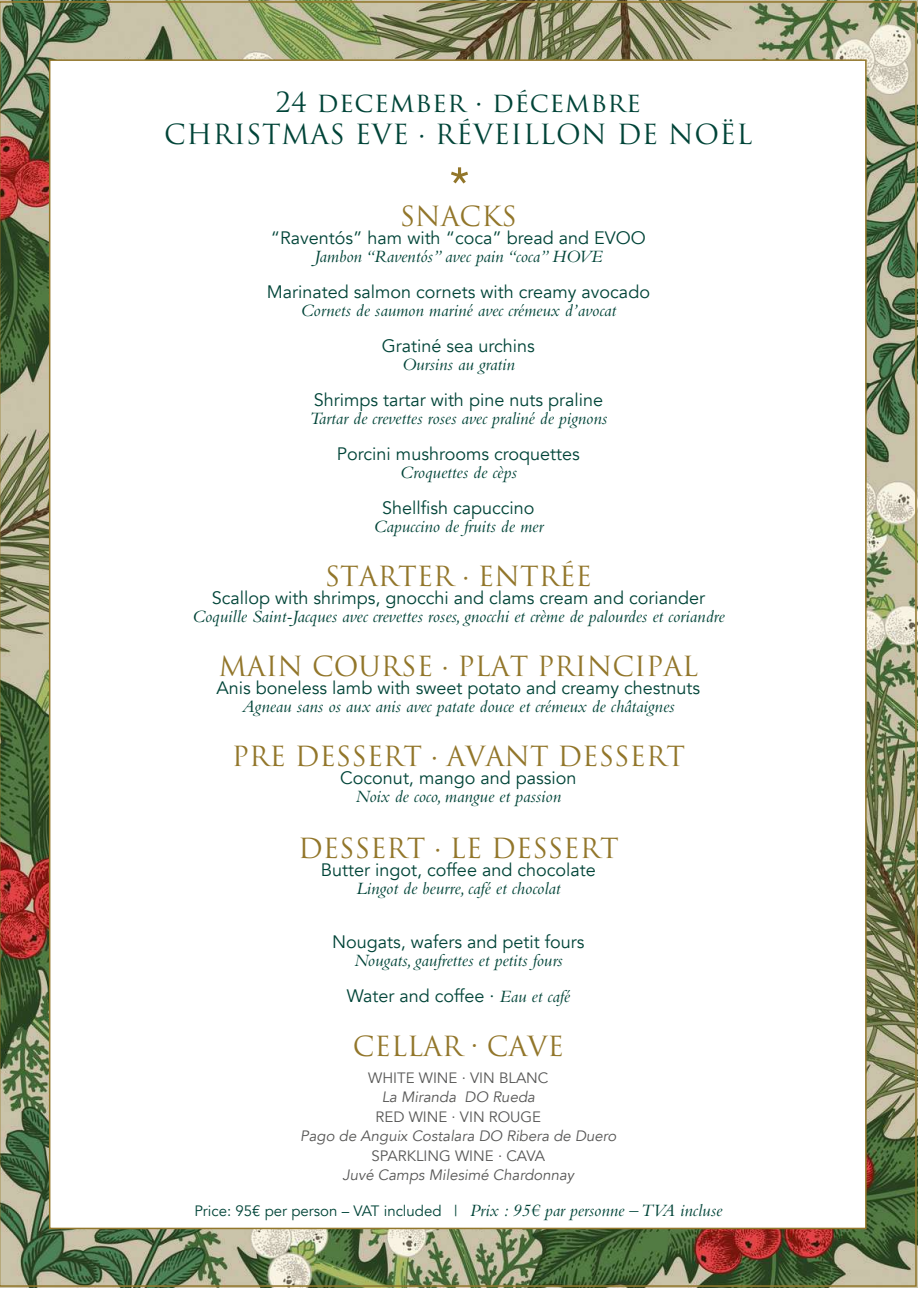
<style>
.page{position:relative;width:919px;height:1289px;background:#fff}
.page>*{position:absolute;margin:0;border:0;box-sizing:border-box;transform-origin:0 0}
.t1{font:27px "Trajan Pro";color:#92762a}
.t2{font:27px/32.4px "Trajan Pro";letter-spacing:.02em;color:#004438;text-align:center}
.t3{font:italic 18px "Bembo Std";color:#004438}
.t4{font:18px "Avenir";color:#004438}
.t5{font:italic 15px "Avenir";color:#575756}
.t6{font:15px "Avenir";color:#004438}
.t7{font:15px "Avenir";color:#575756}
.s1{font-family:"Bembo Std";font-style:italic}
.s2{font-family:"Bembo Std";font-style:italic;font-size:18px}
</style>
<div class="page">
<img style="left:0;top:1px;width:916px;height:1285px">
<div style="left:49px;top:59px;width:817px;height:1170px;background:#fff;border:2px solid #92762a"></div>
<svg style="left:451px;top:167px;width:17px;height:16px"></svg>
<h1 class="t2" style="left:164px;top:85px;width:590px">24 december · décembre<br>CHRISTMAS EVE · RÉVEILLON DE NOËL</h1>
<h1 class="t1" style="left:399px;top:199px;width:119px">SNACKS</h1>
<p class="t4" style="left:271px;top:227px;width:376px">“Raventós” ham with “coca” bread and EVOO</p>
<p class="t3" style="left:314px;top:245px;width:289px">Jambon “Raventós” avec pain “coca” HOVE</p>
<p class="t4" style="left:267px;top:281px;width:385px">Marinated salmon cornets with creamy avocado</p>
<p class="t3" style="left:300px;top:299px;width:317px">Cornets de saumon mariné avec crémeux d’avocat</p>
<p class="t4" style="left:382px;top:335px;width:154px">Gratiné sea urchins</p>
<p class="t3" style="left:402px;top:353px;width:114px">Oursins au gratin</p>
<p class="t4" style="left:314px;top:389px;width:291px">Shrimps tartar with pine nuts praline</p>
<p class="t3" style="left:309px;top:407px;width:299px">Tartar de crevettes roses avec praliné de pignons</p>
<p class="t4" style="left:337px;top:443px;width:244px">Porcini mushrooms croquettes</p>
<p class="t3" style="left:400px;top:461px;width:118px">Croquettes de cèps</p>
<p class="t4" style="left:382px;top:497px;width:154px">Shellfish capuccino</p>
<p class="t3" style="left:373px;top:515px;width:171px">Capuccino de fruits de mer</p>
<h1 class="t1" style="left:325px;top:559px;width:269px">STARTER · ENTRÉE</h1>
<p class="t4" style="left:212px;top:587px;width:495px">Scallop with shrimps, gnocchi and clams cream and coriander</p>
<p class="t3" style="left:192px;top:605px;width:534px">Coquille Saint-Jacques avec crevettes roses, gnocchi et crème de palourdes et coriandre</p>
<h1 class="t1" style="left:218px;top:649px;width:481px">MAIN COURSE · PLAT PRINCIPAL</h1>
<p class="t4" style="left:216px;top:677px;width:485px">Anis boneless lamb with sweet potato and creamy chestnuts</p>
<p class="t3" style="left:242px;top:695px;width:434px">Agneau sans os aux anis avec patate douce et crémeux de châtaignes</p>
<h1 class="t1" style="left:232px;top:739px;width:455px">PRE DESSERT · AVANT DESSERT</h1>
<p class="t4" style="left:340px;top:767px;width:238px">Coconut, mango and passion</p>
<p class="t3" style="left:355px;top:785px;width:207px">Noix de coco, mangue et passion</p>
<h1 class="t1" style="left:298px;top:830px;width:322px">DESSERT · LE DESSERT</h1>
<p class="t4" style="left:321px;top:858px;width:276px">Butter ingot, coffee and chocolate</p>
<p class="t3" style="left:356px;top:877px;width:206px">Lingot de beurre, café et chocolat</p>
<p class="t4" style="left:332px;top:930px;width:254px">Nougats, wafers and petit fours</p>
<p class="t3" style="left:354px;top:949px;width:210px">Nougats, gaufrettes et petits fours</p>
<p class="t4" style="left:347px;top:984px;width:225px">Water and coffee · <span class="s1">Eau et café</span></p>
<h1 class="t1" style="left:353px;top:1028px;width:212px">CELLAR CAVE</h1>
<p class="t7" style="left:368px;top:1068px;width:182px">WHITE WINE · VIN BLANC</p>
<p class="t5" style="left:382px;top:1088px;width:155px">La Miranda DO Rueda</p>
<p class="t7" style="left:375px;top:1107px;width:167px">RED WINE · VIN ROUGE</p>
<p class="t5" style="left:300px;top:1127px;width:318px">Pago de Anguix Costalara DO Ribera de Duero</p>
<p class="t7" style="left:371px;top:1146px;width:175px">SPARKLING WINE · CAVA</p>
<p class="t5" style="left:342px;top:1166px;width:233px">Juvé Camps Milesimé Chardonnay</p>
<p class="t6" style="left:194px;top:1202px;width:529px">Price: 95€ per person – VAT included | <span class="s2">Prix : 95€ par personne – TVA incluse</span></p>
</div>
